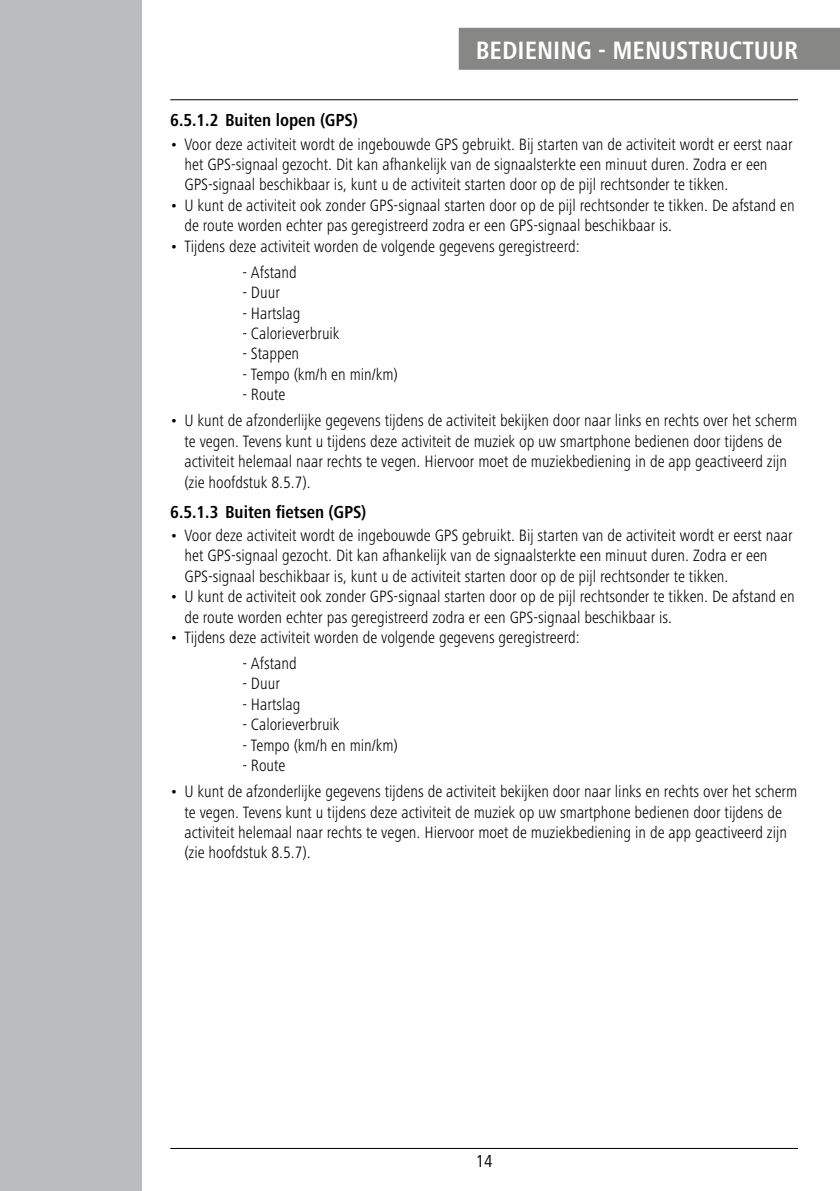
<style>
.page{position:relative;width:840px;height:1191px;background:#fff}
.page>*{position:absolute;margin:0;border:0;box-sizing:border-box;transform-origin:0 0}
.t1{font:700 condensed 26px "Frutiger Next LTW1 G";color:#fff}
.t2{font:700 condensed 18px "Frutiger Next LTW1 G";color:#000}
.t3{font:condensed 18px "Frutiger Next LTW1 G";color:#000}
.t4{font:300 condensed 17px/20.4px "Frutiger Next LTW1 G";color:#000}
</style>
<div class="page">
<div style="left:0;top:0;width:142px;height:1191px;background:#bbbcbd"></div>
<hr style="left:170px;top:99px;width:627px;height:1px;background:#000">
<hr style="left:170px;top:1148px;width:627px;height:1px;background:#000">
<div style="left:458px;top:28px;width:381px;height:42px;background:#878786"></div>
<h1 class="t1" style="left:475px;top:36px;width:26px">BEDIE</h1>
<h1 class="t1" style="left:537px;top:36px;width:139px">NING - MENUSTRUCTUUR</h1>
<p class="t2" style="left:170px;top:110px;width:189px">6.5.1.2 BUITEN LOPEN (GPS)</p>
<p class="t4" style="left:184px;top:134px;width:609px;text-indent:-14px">• Voor deze activiteit wordt de ingebouwde GPS gebruikt. Bij starten van de activiteit wordt er eerst naar het GPS-signaal gezocht. Dit kan afhankelijk van de signaalsterkte een minuut duren. Zodra er een<br>GPS-signaal beschikbaar is, kunt u de activiteit starten door op de pijl rechtsonder te tikken.</p>
<p class="t4" style="left:184px;top:195px;width:611px;text-indent:-14px">• U kunt de activiteit ook zonder GPS-signaal starten door op de pijl rechtsonder te tikken. De afstand en de route worden echter pas geregistreerd zodra er een GPS-signaal beschikbaar is.</p>
<p class="t4" style="left:170px;top:236px;width:410px">• Tijdens deze activiteit worden de volgende gegevens geregistreerd:</p>
<p class="t4" style="left:242px;top:262px;width:56px">- Afstand</p>
<p class="t4" style="left:242px;top:282px;width:39px">- Duur</p>
<p class="t4" style="left:242px;top:303px;width:60px">- Hartslag</p>
<p class="t4" style="left:242px;top:323px;width:99px">- Calorieverbruik</p>
<p class="t4" style="left:242px;top:343px;width:58px">- Stappen</p>
<p class="t4" style="left:242px;top:364px;width:157px">- Tempo (km/h en min/km)</p>
<p class="t4" style="left:242px;top:384px;width:45px">- Route</p>
<p class="t4" style="left:184px;top:410px;width:614px;text-indent:-14px">• U kunt de afzonderlijke gegevens tijdens de activiteit bekijken door naar links en rechts over het scherm te vegen. Tevens kunt u tijdens deze activiteit de muziek op uw smartphone bedienen door tijdens de activiteit helemaal naar rechts te vegen. Hiervoor moet de muziekbediening in de app geactiveerd zijn (zie hoofdstuk 8.5.7).</p>
<p class="t2" style="left:170px;top:501px;width:197px">6.5.1.3 BUITEN FIETSEN (GPS)</p>
<p class="t4" style="left:184px;top:525px;width:609px;text-indent:-14px">• Voor deze activiteit wordt de ingebouwde GPS gebruikt. Bij starten van de activiteit wordt er eerst naar het GPS-signaal gezocht. Dit kan afhankelijk van de signaalsterkte een minuut duren. Zodra er een<br>GPS-signaal beschikbaar is, kunt u de activiteit starten door op de pijl rechtsonder te tikken.</p>
<p class="t4" style="left:184px;top:586px;width:611px;text-indent:-14px">• U kunt de activiteit ook zonder GPS-signaal starten door op de pijl rechtsonder te tikken. De afstand en de route worden echter pas geregistreerd zodra er een GPS-signaal beschikbaar is.</p>
<p class="t4" style="left:170px;top:627px;width:410px">• Tijdens deze activiteit worden de volgende gegevens geregistreerd:</p>
<p class="t4" style="left:242px;top:653px;width:56px">- Afstand</p>
<p class="t4" style="left:242px;top:673px;width:39px">- Duur</p>
<p class="t4" style="left:242px;top:694px;width:60px">- Hartslag</p>
<p class="t4" style="left:242px;top:714px;width:99px">- Calorieverbruik</p>
<p class="t4" style="left:242px;top:734px;width:157px">- Tempo (km/h en min/km)</p>
<p class="t4" style="left:242px;top:755px;width:45px">- Route</p>
<p class="t4" style="left:184px;top:781px;width:614px;text-indent:-14px">• U kunt de afzonderlijke gegevens tijdens de activiteit bekijken door naar links en rechts over het scherm te vegen. Tevens kunt u tijdens deze activiteit de muziek op uw smartphone bedienen door tijdens de activiteit helemaal naar rechts te vegen. Hiervoor moet de muziekbediening in de app geactiveerd zijn (zie hoofdstuk 8.5.7).</p>
<p class="t3" style="left:475px;top:1151px;width:18px">14</p>
</div>
